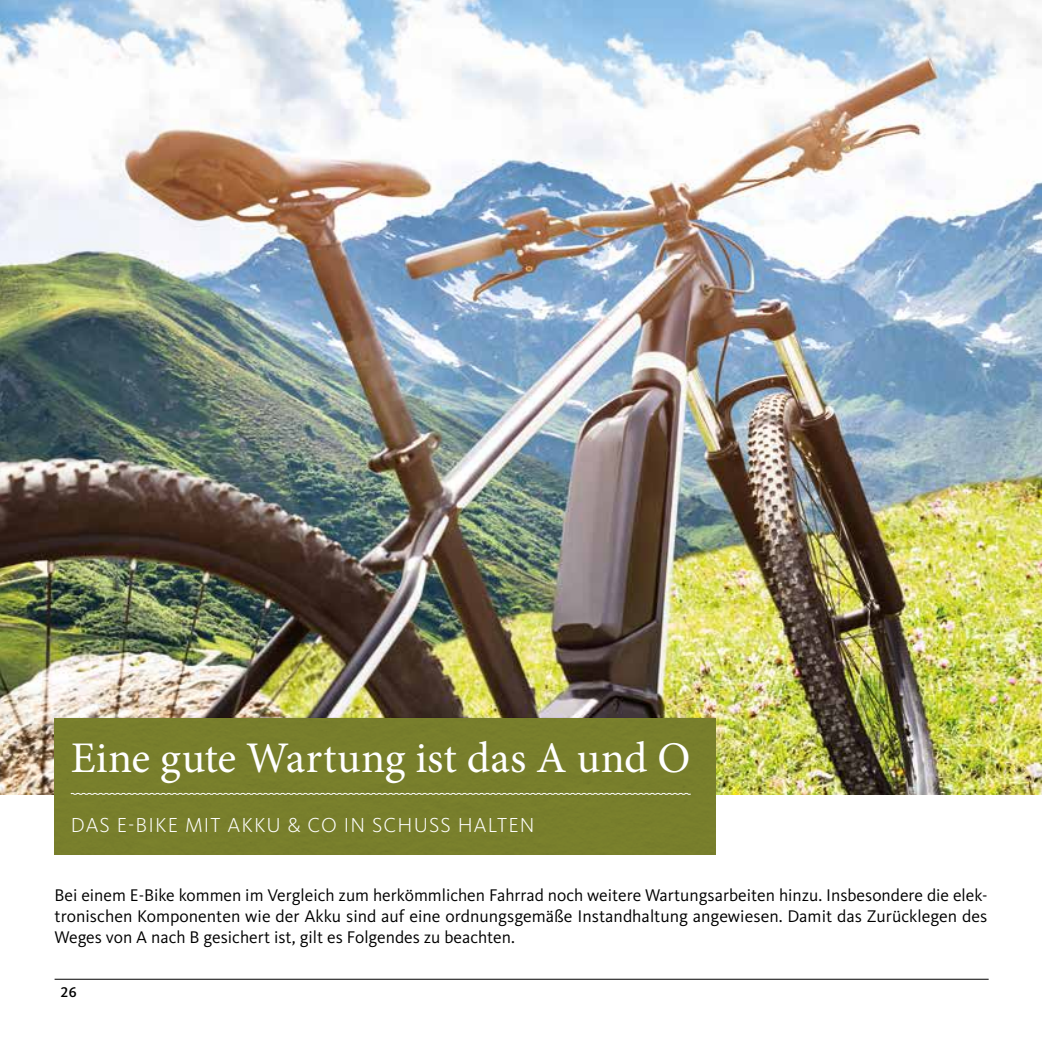
<style>
.page{position:relative;width:1042px;height:1042px;background:#fff}
.page>*{position:absolute;margin:0;border:0;box-sizing:border-box;transform-origin:0 0}
.t1{font:43.75px "Minion Pro";color:#fff}
.t2{font:300 21px "Kievit OT";letter-spacing:.055em;color:#fff}
.t3{font:17.5px/21px "Kievit OT";color:#000;text-align:justify}
.t4{font:500 14.53px "Kievit OT";color:#000}
</style>
<div class="page">
<hr style="left:55px;top:979px;width:933px;height:1px;background:#000">
<img style="left:0;top:0;width:1042px;height:794px">
<div style="left:55px;top:718px;width:661px;height:136px;background:#787e2c"></div>
<svg style="left:70px;top:792px;width:621px;height:3px;background:#a9ad78"></svg>
<h1 class="t1" style="left:71px;top:728px;width:621px">Eine gute Wartung ist das A und O</h1>
<p class="t2" style="left:71px;top:813px;width:465px">DAS E-BIKE MIT AKKU &amp; CO IN SCHUSS HALTEN</p>
<p class="t3" style="left:55px;top:884px;width:934px">Bei einem E-Bike kommen im Vergleich zum herkömmlichen Fahrrad noch weitere Wartungsarbeiten hinzu. Insbesondere die elek&shy;tronischen Komponenten wie der Akku sind auf eine ordnungsgemäße Instandhaltung angewiesen. Damit das Zurücklegen des Weges von A nach B gesichert ist, gilt es Folgendes zu beachten.</p>
<p class="t4" style="left:61px;top:984px;width:17px">26</p>
</div>
